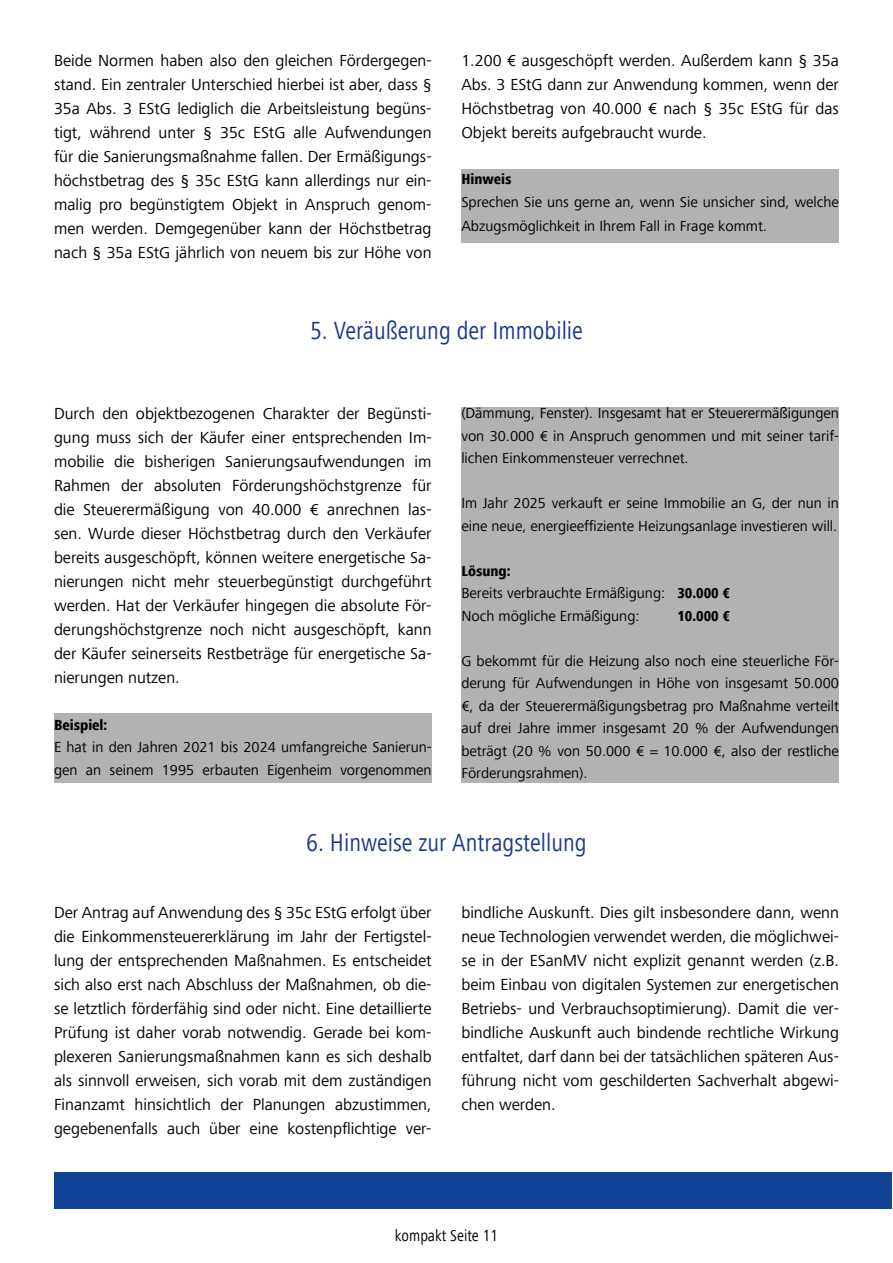
<style>
.page{position:relative;width:893px;height:1263px;background:#fff}
.page>*{position:absolute;margin:0;border:0;box-sizing:border-box;transform-origin:0 0}
.t1{font:condensed 25.5px "Frutiger Next Com";color:#1c388f}
.t2{font:16.5px/24px "Frutiger Next Com";color:#000;text-align:justify}
.t3{font:condensed 16.5px "Frutiger Next Com";color:#000}
.t4{font:15px/22.5px "Frutiger Next Com";color:#000}
.t5{font:800 condensed 15px "Frutiger Next Com";color:#000}
.s1{font-weight:800;font-stretch:condensed}
</style>
<div class="page">
<div style="left:461px;top:169px;width:378px;height:74px;background:#b1b2b3"></div>
<div style="left:54px;top:713px;width:378px;height:69px;background:#b1b2b3"></div>
<div style="left:461px;top:407px;width:378px;height:375px;background:#b1b2b3"></div>
<div style="left:54px;top:1172px;width:837px;height:37px;background:#104295"></div>
<p class="t2" style="left:54px;top:48px;width:379px">Beide Normen haben also den gleichen Fördergegen&shy;stand. Ein zentraler Unterschied hierbei ist aber, dass § 35a Abs. 3 EStG lediglich die Arbeitsleistung begüns&shy;tigt, während unter § 35c EStG alle Aufwendungen für die Sanierungsmaßnahme fallen. Der Ermäßigungs&shy;höchstbetrag des § 35c EStG kann allerdings nur ein&shy;malig pro begünstigtem Objekt in Anspruch genom&shy;men werden. Demgegenüber kann der Höchstbetrag nach § 35a EStG jährlich von neuem bis zur Höhe von</p>
<p class="t2" style="left:461px;top:48px;width:379px">1.200 € ausgeschöpft werden. Außerdem kann § 35a Abs. 3 EStG dann zur Anwendung kommen, wenn der Höchstbetrag von 40.000 € nach § 35c EStG für das Objekt bereits aufgebraucht wurde.</p>
<p class="t5" style="left:461px;top:171px;width:52px">Hinweis</p>
<p class="t4" style="left:461px;top:190px;width:379px;line-height:24px">Sprechen Sie uns gerne an, wenn Sie unsicher sind, welche<br>Abzugsmöglichkeit in Ihrem Fall in Frage kommt.</p>
<h1 class="t1" style="left:310px;top:316px;width:274px">5. Veräußerung der Immobilie</h1>
<p class="t2" style="left:54px;top:402px;width:379px">Durch den objektbezogenen Charakter der Begünsti&shy;gung muss sich der Käufer einer entsprechenden Im&shy;mobilie die bisherigen Sanierungsaufwendungen im Rahmen der absoluten Förderungshöchstgrenze für die Steuerermäßigung von 40.000 € anrechnen las&shy;sen. Wurde dieser Höchstbetrag durch den Verkäufer bereits ausgeschöpft, können weitere energetische Sa&shy;nierungen nicht mehr steuerbegünstigt durchgeführt werden. Hat der Verkäufer hingegen die absolute För&shy;derungshöchstgrenze noch nicht ausgeschöpft, kann der Käufer seinerseits Restbeträge für energetische Sa&shy;nierungen nutzen.</p>
<p class="t5" style="left:54px;top:716px;width:55px">Beispiel:</p>
<p class="t4" style="left:54px;top:736px;width:379px">E hat in den Jahren 2021 bis 2024 umfangreiche Sanierun&shy;gen an seinem 1995 erbauten Eigenheim vorgenommen</p>
<p class="t4" style="left:461px;top:402px;width:379px;text-align:justify">(Dämmung, Fenster). Insgesamt hat er Steuerermäßigungen von 30.000 € in Anspruch genommen und mit seiner tarif&shy;lichen Einkommensteuer verrechnet.</p>
<p class="t4" style="left:461px;top:492px;width:379px">Im Jahr 2025 verkauft er seine Immobilie an G, der nun in eine neue, energieeffiziente Heizungsanlage investieren will.</p>
<p class="t4" style="left:461px;top:559px;width:270px"><span class="s1">Lösung:<br></span>Bereits verbrauchte Ermäßigung: <span class="s1">30.000 €<br></span>Noch mögliche Ermäßigung:</p>
<p class="t5" style="left:677px;top:607px;width:54px">10.000 €</p>
<p class="t4" style="left:461px;top:649px;width:379px;text-align:justify">G bekommt für die Heizung also noch eine steuerliche För&shy;derung für Aufwendungen in Höhe von insgesamt 50.000 €, da der Steuerermäßigungsbetrag pro Maßnahme verteilt auf drei Jahre immer insgesamt 20 % der Aufwendungen beträgt (20 % von 50.000 € = 10.000 €, also der restliche Förderungsrahmen).</p>
<h1 class="t1" style="left:306px;top:828px;width:282px">6. Hinweise zur Antragstellung</h1>
<p class="t2" style="left:54px;top:900px;width:379px">Der Antrag auf Anwendung des § 35c EStG erfolgt über die Einkommensteuererklärung im Jahr der Fertigstel&shy;lung der entsprechenden Maßnahmen. Es entscheidet sich also erst nach Abschluss der Maßnahmen, ob die&shy;se letztlich förderfähig sind oder nicht. Eine detaillierte Prüfung ist daher vorab notwendig. Gerade bei kom&shy;plexeren Sanierungsmaßnahmen kann es sich deshalb als sinnvoll erweisen, sich vorab mit dem zuständigen Finanzamt hinsichtlich der Planungen abzustimmen, gegebenenfalls auch über eine kostenpflichtige ver-</p>
<p class="t2" style="left:461px;top:900px;width:379px">bindliche Auskunft. Dies gilt insbesondere dann, wenn neue Technologien verwendet werden, die möglichwei&shy;se in der ESanMV nicht explizit genannt werden (z.B. beim Einbau von digitalen Systemen zur energetischen Betriebs- und Verbrauchsoptimierung). Damit die ver&shy;bindliche Auskunft auch bindende rechtliche Wirkung entfaltet, darf dann bei der tatsächlichen späteren Aus&shy;führung nicht vom geschilderten Sachverhalt abgewi&shy;chen werden.</p>
<p class="t3" style="left:395px;top:1226px;width:105px">kompakt Seite 11</p>
</div>
